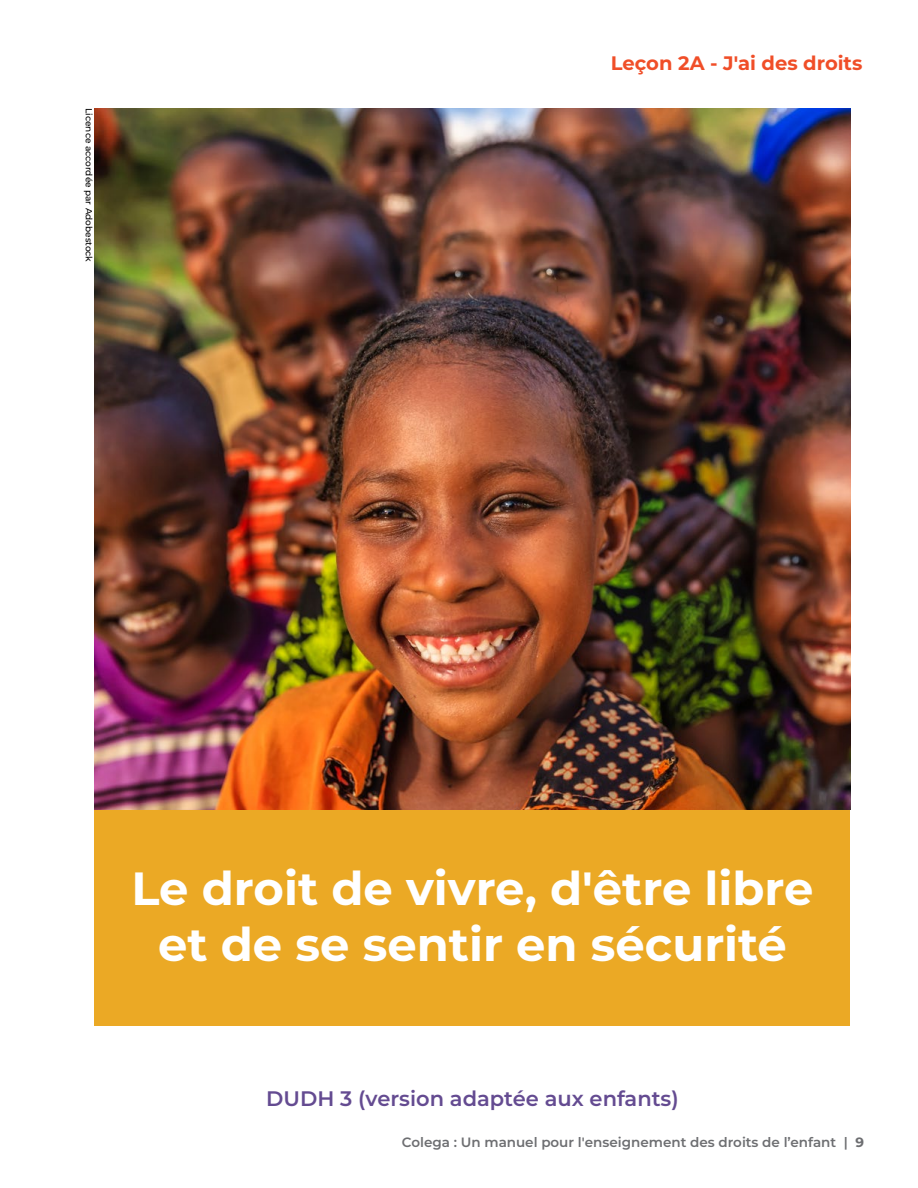
<style>
.page{position:relative;width:918px;height:1188px;background:#fff}
.page>*{position:absolute;margin:0;border:0;box-sizing:border-box;transform-origin:0 0}
.t1{font:700 46.5px/55.8px "Montserrat";color:#fff;text-align:center}
.t2{font:600 21px "Montserrat";color:#644b91}
.t3{font:700 19.5px "Montserrat";color:#f04e28}
.t4{font:600 13.5px "Montserrat";color:#6d6e71}
.t5{font:500 9px "Montserrat";color:#000}
.s1{font-weight:700}
</style>
<div class="page">
<img style="left:94px;top:108px;width:756px;height:702px">
<div style="left:94px;top:810px;width:756px;height:216px;background:#eba925"></div>
<p class="t5" style="left:95px;top:108px;width:156px;rotate:90deg">Licence accordée par Adobestock</p>
<h3 class="t3" style="left:611px;top:49px;width:253px">Leçon 2A - J'ai des droits</h3>
<h1 class="t1" style="left:131px;top:859px;width:684px">Le droit de vivre, d'être libre et de se sentir en sécurité</h1>
<h2 class="t2" style="left:266px;top:1084px;width:414px">DUDH 3 (version adaptée aux enfants)</h2>
<p class="t4" style="left:402px;top:1133px;width:464px">Colega : Un manuel pour l'enseignement des droits de l’enfant | <span class="s1">9</span></p>
</div>
